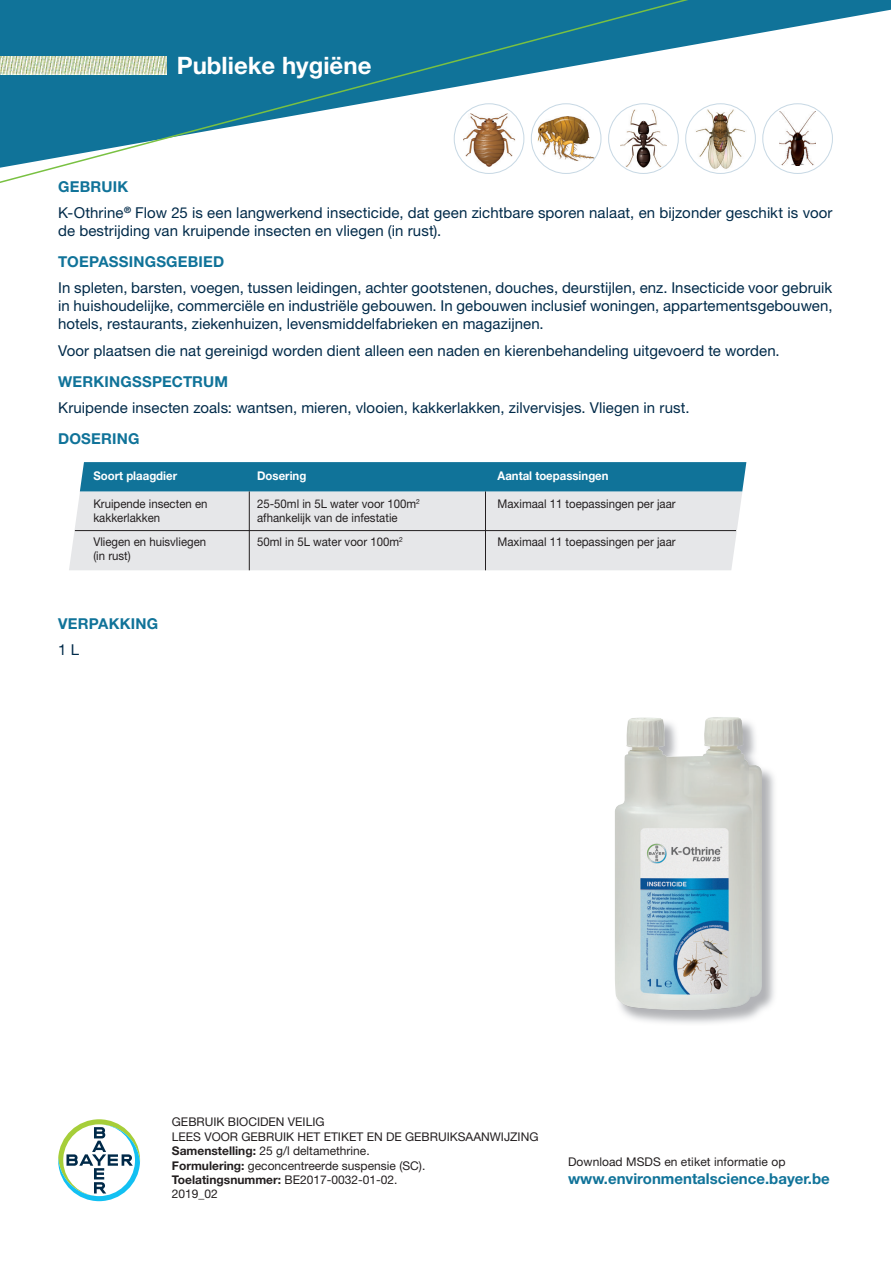
<style>
.page{position:relative;width:891px;height:1261px;background:#fff}
.page>*{position:absolute;margin:0;border:0;box-sizing:border-box;transform-origin:0 0}
.t1{font:700 24px "Helvetica Neue LT Std";color:#fff}
.t2{font:15px/18px "Helvetica Neue LT Std";letter-spacing:.005em;color:#002a49}
.t3{font:700 15px "Helvetica Neue LT Std";letter-spacing:.01em;color:#107399}
.t4{font:12px/14.4px "Helvetica Neue LT Std";color:#231f20}
.t5{font:12px/14.4px "Helvetica Neue LT Std";color:#231f20;scale:.95 1}
.t6{font:700 12px "Helvetica Neue LT Std";color:#fff;scale:.95 1}
.s1{font-weight:700;color:#107399}
.s2{font-weight:700}
</style>
<div class="page">
<div style="left:69px;top:491px;width:673px;height:79px;background:#e6e7e9"></div>
<div style="left:80px;top:462px;width:666px;height:29px;background:#107399"></div>
<svg style="left:58px;top:1119px;width:82px;height:81px"></svg>
<svg style="left:0;top:0;width:891px;height:183px"></svg>
<img style="left:0;top:57px;width:166px;height:17px">
<svg style="left:685px;top:104px;width:70px;height:69px"></svg>
<div style="left:685px;top:103px;width:70px;height:71px;border:1px solid #c7d8e4;border-radius:50%"></div>
<div style="left:608px;top:104px;width:70px;height:69px;background:#fff;border-radius:50%"></div>
<img style="left:620px;top:110px;width:46px;height:57px">
<div style="left:608px;top:103px;width:70px;height:71px;border:1px solid #c7d8e4;border-radius:50%"></div>
<div style="left:762px;top:104px;width:70px;height:69px;background:#fff;border-radius:50%"></div>
<img style="left:779px;top:112px;width:36px;height:53px">
<div style="left:762px;top:103px;width:70px;height:71px;border:1px solid #c7d8e4;border-radius:50%"></div>
<div style="left:531px;top:104px;width:70px;height:69px;background:#fff;border-radius:50%"></div>
<img style="left:538px;top:116px;width:56px;height:45px">
<div style="left:531px;top:103px;width:70px;height:71px;border:1px solid #c7d8e4;border-radius:50%"></div>
<div style="left:454px;top:104px;width:70px;height:69px;background:#fff;border-radius:50%"></div>
<img style="left:463px;top:113px;width:52px;height:54px">
<div style="left:454px;top:103px;width:70px;height:71px;border:1px solid #c7d8e4;border-radius:50%"></div>
<img style="left:622px;top:769px;width:152px;height:255px">
<img style="left:615px;top:717px;width:146px;height:293px">
<hr style="left:75px;top:530px;width:661px;height:1px;background:#231f20">
<hr style="left:249px;top:491px;width:1px;height:79px;background:#231f20">
<hr style="left:485px;top:491px;width:1px;height:79px;background:#231f20">
<h1 class="t1" style="left:177px;top:50px;width:196px">Publieke hygiëne</h1>
<p class="t2" style="left:58px;top:173px;width:775px;line-height:26.5px"><span class="s1">GEBRUIK<br></span>K-Othrine<sup>®</sup> Flow 25 is een langwerkend insecticide, dat geen zichtbare sporen nalaat, en bijzonder geschikt is voor</p>
<p class="t2" style="left:58px;top:221px;width:385px">de bestrijding van kruipende insecten en vliegen (in rust).</p>
<p class="t3" style="left:58px;top:252px;width:168px">TOEPASSINGSGEBIED</p>
<p class="t2" style="left:58px;top:279px;width:775px;text-align:justify">In spleten, barsten, voegen, tussen leidingen, achter gootstenen, douches, deurstijlen, enz. Insecticide voor gebruik in huishoudelijke, commerciële en industriële gebouwen. In gebouwen inclusief woningen, appartementsgebouwen, hotels, restaurants, ziekenhuizen, levensmiddelfabrieken en magazijnen.</p>
<p class="t2" style="left:58px;top:341px;width:723px">Voor plaatsen die nat gereinigd worden dient alleen een naden en kierenbehandeling uitgevoerd te worden.</p>
<p class="t3" style="left:58px;top:372px;width:171px">WERKINGSSPECTRUM</p>
<p class="t2" style="left:58px;top:398px;width:633px">Kruipende insecten zoals: wantsen, mieren, vlooien, kakkerlakken, zilvervisjes. Vliegen in rust.</p>
<p class="t3" style="left:58px;top:429px;width:83px">DOSERING</p>
<p class="t6" style="left:93px;top:468px;width:90px">Soort plaagdier</p>
<p class="t6" style="left:257px;top:468px;width:53px">Dosering</p>
<p class="t6" style="left:497px;top:468px;width:118px">Aantal toepassingen</p>
<p class="t5" style="left:93px;top:496px;width:122px">Kruipende insecten en kakkerlakken</p>
<p class="t5" style="left:257px;top:496px;width:173px">25-50ml in 5L water voor 100m<sup>2 </sup>afhankelijk van de infestatie</p>
<p class="t5" style="left:497px;top:496px;width:189px">Maximaal 11 toepassingen per jaar</p>
<p class="t5" style="left:93px;top:534px;width:120px">Vliegen en huisvliegen (in rust)</p>
<p class="t5" style="left:257px;top:534px;width:155px">50ml in 5L water voor 100m<sup>2</sup></p>
<p class="t5" style="left:497px;top:534px;width:189px">Maximaal 11 toepassingen per jaar</p>
<p class="t3" style="left:58px;top:614px;width:101px">VERPAKKING</p>
<p class="t2" style="left:58px;top:640px;width:22px">1 L</p>
<p class="t4" style="left:172px;top:1114px;width:368px">GEBRUIK BIOCIDEN VEILIG<br>LEES VOOR GEBRUIK HET ETIKET EN DE GEBRUIKSAANWIJZING <span class="s2">Samenstelling:</span> 25 g/l deltamethrine.<br><span class="s2">Formulering:</span> geconcentreerde suspensie (SC).<br><span class="s2">Toelatingsnummer:</span> BE2017-0032-01-02.<br>2019_02</p>
<p class="t4" style="left:568px;top:1153px;width:219px">Download MSDS en etiket informatie op</p>
<p class="t3" style="left:568px;top:1168px;width:263px">www.environmentalscience.bayer.be</p>
</div>
